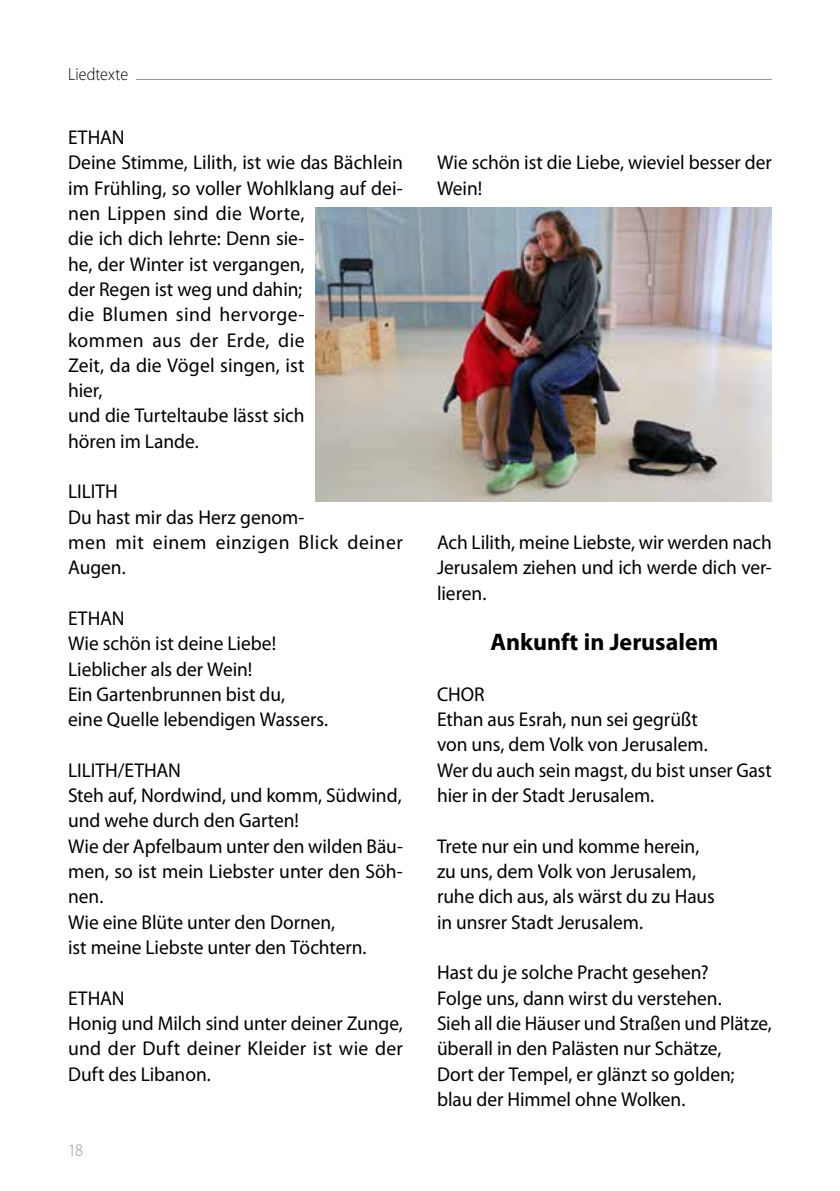
<style>
.page{position:relative;width:840px;height:1191px;background:#fff}
.page>*{position:absolute;margin:0;border:0;box-sizing:border-box;transform-origin:0 0}
.t1{font:700 24px "Myriad Pro";color:#000}
.t2{font:20px/25.2px "Myriad Pro";color:#000}
.t3{font:20px/25.4px "Myriad Pro";letter-spacing:.02em;color:#000}
.t4{font:300 17.6px "Myriad Pro";letter-spacing:.005em;color:#000;scale:.91 1}
.t5{font:300 17.6px "Myriad Pro";color:#939598;scale:.91 1}
</style>
<div class="page">
<hr style="left:136px;top:79px;width:635px;height:1px;background:#939598">
<img style="left:316px;top:208px;width:455px;height:294px">
<p class="t4" style="left:68px;top:64px;width:67px">Liedtexte</p>
<p class="t2" style="left:68px;top:124px;width:336px">ETHAN<br>Deine Stimme, Lilith, ist wie das Bächlein im Frühling, so voller Wohlklang auf dei&shy;nen Lippen sind die Worte,<br>die ich dich lehrte: Denn sie-<br>he, der Winter ist vergangen,<br>der Regen ist weg und dahin;<br>die Blumen sind hervorge-<br>kommen aus der Erde, die<br>Zeit, da die Vögel singen, ist<br>hier,<br>und die Turteltaube lässt sich<br>hören im Lande.</p>
<p class="t3" style="left:68px;top:478px;width:336px">LILITH<br>Du hast mir das Herz genom-<br>men mit einem einzigen Blick deiner<br>Augen.</p>
<p class="t2" style="left:68px;top:605px;width:261px">ETHAN<br>Wie schön ist deine Liebe!<br>Lieblicher als der Wein!<br>Ein Gartenbrunnen bist du,<br>eine Quelle lebendigen Wassers.</p>
<p class="t2" style="left:68px;top:757px;width:336px">LILITH/ETHAN<br>Steh auf, Nordwind, und komm, Südwind, und wehe durch den Garten!<br>Wie der Apfelbaum unter den wilden Bäu&shy;men, so ist mein Liebster unter den Söh&shy;nen.<br>Wie eine Blüte unter den Dornen,<br>ist meine Liebste unter den Töchtern.</p>
<p class="t2" style="left:68px;top:984px;width:336px">ETHAN<br>Honig und Milch sind unter deiner Zunge, und der Duft deiner Kleider ist wie der<br>Duft des Libanon.</p>
<p class="t5" style="left:68px;top:1140px;width:18px">18</p>
<p class="t2" style="left:437px;top:150px;width:336px">Wie schön ist die Liebe, wieviel besser der<br>Wein!</p>
<p class="t2" style="left:437px;top:529px;width:336px;text-align:justify">Ach Lilith, meine Liebste, wir werden nach Jerusalem ziehen und ich werde dich ver&shy;lieren.</p>
<p class="t1" style="left:490px;top:626px;width:229px">Ankunft in Jerusalem</p>
<p class="t2" style="left:437px;top:681px;width:336px">CHOR<br>Ethan aus Esrah, nun sei gegrüßt<br>von uns, dem Volk von Jerusalem.<br>Wer du auch sein magst, du bist unser Gast hier in der Stadt Jerusalem.</p>
<p class="t2" style="left:437px;top:833px;width:279px">Trete nur ein und komme herein, zu uns, dem Volk von Jerusalem, ruhe dich aus, als wärst du zu Haus in unsrer Stadt Jerusalem.</p>
<p class="t2" style="left:437px;top:959px;width:336px">Hast du je solche Pracht gesehen?<br>Folge uns, dann wirst du verstehen.<br>Sieh all die Häuser und Straßen und Plätze, überall in den Palästen nur Schätze,<br>Dort der Tempel, er glänzt so golden; blau der Himmel ohne Wolken.</p>
</div>
